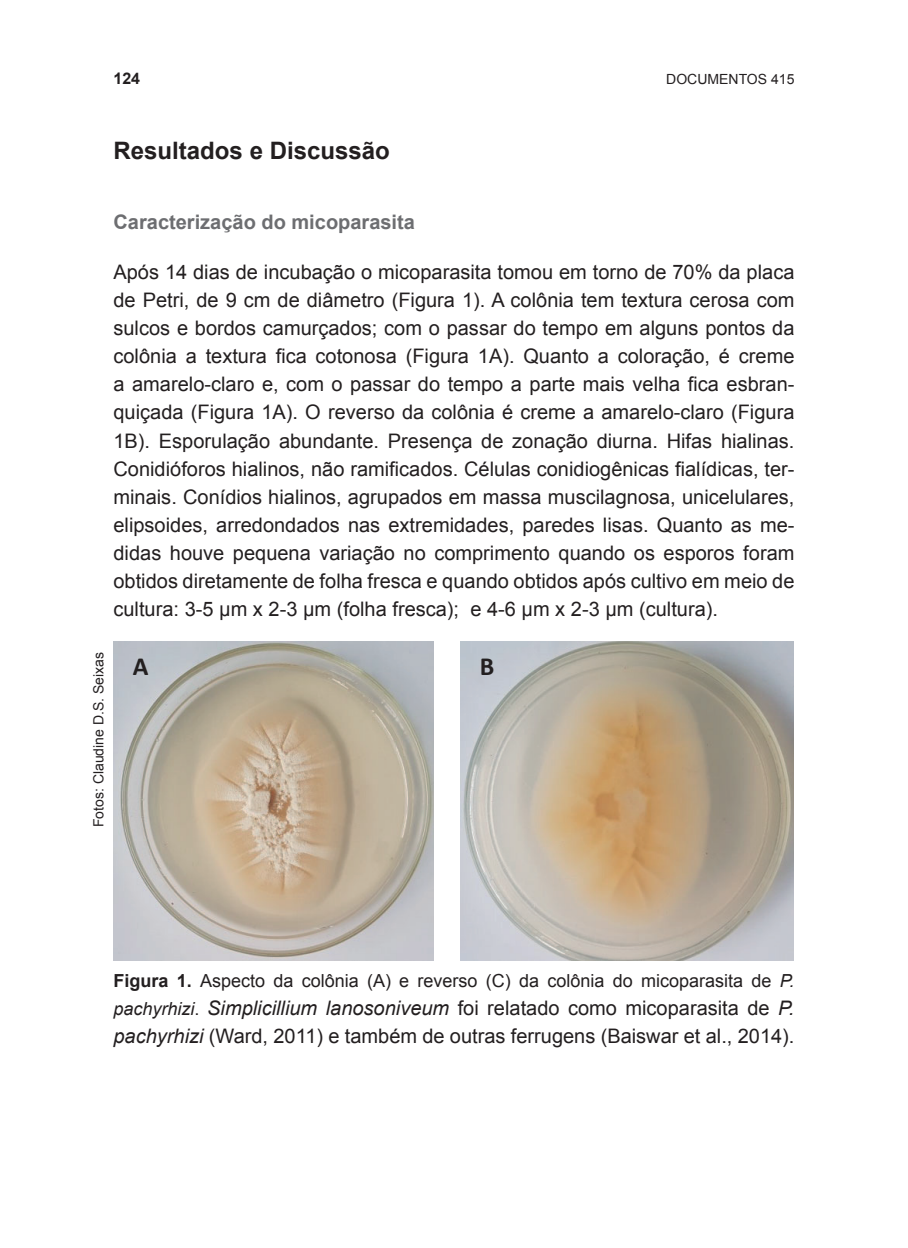
<style>
.page{position:relative;width:908px;height:1248px;background:#fff}
.page>*{position:absolute;margin:0;border:0;box-sizing:border-box;transform-origin:0 0}
.t1{font:700 26.2px "Calibri";color:#231f20}
.t2{font:700 24px "Arial";color:#231f20}
.t3{font:20px/28px "Arial";color:#231f20;text-align:justify}
.t4{font:700 20px "Arial";color:#6d6e71}
.t5{font:18px "Arial";color:#231f20}
.t6{font:700 16px "Arial";color:#231f20}
.t7{font:14px "Arial";color:#231f20}
.s1{font-weight:700}
.s2{font-style:italic}
.s3{font-style:italic;font-size:18px}
.s4{font-size:18px}
</style>
<div class="page">
<img style="left:113px;top:641px;width:320px;height:319px">
<img style="left:460px;top:641px;width:332px;height:319px">
<p class="t6" style="left:113px;top:69px;width:28px">124</p>
<p class="t7" style="left:666px;top:70px;width:130px">DOCUMENTOS 415</p>
<p class="t2" style="left:113px;top:137px;width:278px">Resultados e Discussão</p>
<p class="t4" style="left:113px;top:210px;width:303px">Caracterização do micoparasita</p>
<p class="t3" style="left:113px;top:258px;width:682px">Após 14 dias de incubação o micoparasita tomou em torno de 70% da placa de Petri, de 9 cm de diâmetro (Figura 1). A colônia tem textura cerosa com sulcos e bordos camurçados; com o passar do tempo em alguns pontos da colônia a textura fica cotonosa (Figura 1A). Quanto a coloração, é creme a amarelo-claro e, com o passar do tempo a parte mais velha fica esbran&shy;quiçada (Figura 1A). O reverso da colônia é creme a amarelo-claro (Figura 1B). Esporulação abundante. Presença de zonação diurna. Hifas hialinas.<br>Conidióforos hialinos, não ramificados. Células conidiogênicas fialídicas, ter&shy;minais. Conídios hialinos, agrupados em massa muscilagnosa, unicelulares, elipsoides, arredondados nas extremidades, paredes lisas. Quanto as me&shy;didas houve pequena variação no comprimento quando os esporos foram obtidos diretamente de folha fresca e quando obtidos após cultivo em meio de cultura: 3-5 µm x 2-3 µm (folha fresca); e 4-6 µm x 2-3 µm (cultura).</p>
<p class="t7" style="left:90px;top:827px;width:177px;rotate:-90deg">Fotos: Claudine D.S. Seixas</p>
<h1 class="t1" style="left:133px;top:650px;width:17px">A</h1>
<h1 class="t1" style="left:479px;top:651px;width:16px">B</h1>
<p class="t5" style="left:113px;top:970px;width:682px"><span class="s1">Figura 1.</span> Aspecto da colônia (A) e reverso (C) da colônia do micoparasita de <span class="s2">P.</span></p>
<p class="t3" style="left:113px;top:993px;width:682px"><span class="s3">pachyrhizi</span><span class="s4">.</span> <span class="s2">Simplicillium lanosoniveum</span> foi relatado como micoparasita de <span class="s2">P. pachyrhizi</span> (Ward, 2011) e também de outras ferrugens (Baiswar et al., 2014).</p>
</div>
